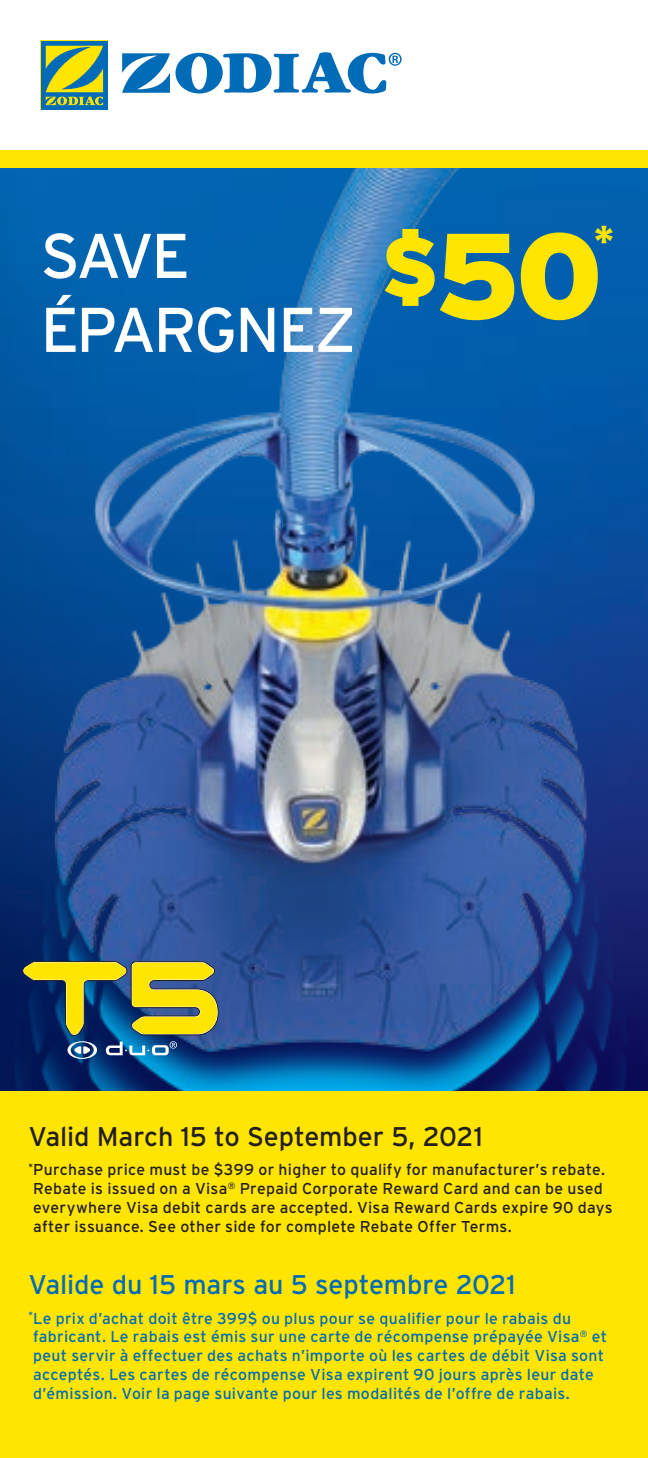
<style>
.page{position:relative;width:648px;height:1458px;background:#fff}
.page>*{position:absolute;margin:0;border:0;box-sizing:border-box;transform-origin:0 0}
.t1{font:900 121.5px "Interstate";color:#ffe501}
.t2{font:63px "Interstate";letter-spacing:-.045em;color:#fff}
.t3{font:900 36px "Interstate";color:#ffe501}
.t4{font:27px "Interstate";letter-spacing:-.005em;color:#006bb6}
.t5{font:27px "Interstate";letter-spacing:-.005em;color:#231f20}
.t6{font:15.75px/18.9px "Interstate";letter-spacing:.02em;color:#006bb6}
.t7{font:15.75px/18.9px "Interstate";letter-spacing:.02em;color:#231f20}
</style>
<div class="page">
<img style="left:0;top:168px;width:648px;height:923px">
<div style="left:0;top:1091px;width:648px;height:367px;background:#ffe501"></div>
<div style="left:0;top:151px;width:648px;height:17px;background:#ffe501"></div>
<svg style="left:23px;top:961px;width:195px;height:98px;background:#6e7f51"></svg>
<svg style="left:122px;top:53px;width:48px;height:40px"></svg>
<svg style="left:176px;top:52px;width:226px;height:42px"></svg>
<svg style="left:40px;top:40px;width:68px;height:70px"></svg>
<svg style="left:41px;top:41px;width:66px;height:68px"></svg>
<svg style="left:46px;top:46px;width:57px;height:59px;background:#97b34a"></svg>
<h2 class="t2" style="left:40px;top:220px;width:151px">SAVE</h2>
<h2 class="t2" style="left:40px;top:294px;width:318px">ÉPARGNEZ</h2>
<h3 class="t3" style="left:594px;top:218px;width:21px">*</h3>
<h1 class="t1" style="left:382px;top:207px;width:222px"><sup>$</sup>50</h1>
<h3 class="t5" style="left:28px;top:1121px;width:456px">Valid March 15 to September 5, 2021</h3>
<p class="t7" style="left:33px;top:1160px;width:581px;text-indent:-5px"><sup>*</sup>Purchase price must be $399 or higher to qualify for manufacturer’s rebate.<br>Rebate is issued on a Visa<sup>®</sup> Prepaid Corporate Reward Card and can be used everywhere Visa debit cards are accepted. Visa Reward Cards expire 90 days after issuance. See other side for complete Rebate Offer Terms.</p>
<h3 class="t4" style="left:28px;top:1270px;width:489px">Valide du 15 mars au 5 septembre 2021</h3>
<p class="t6" style="left:33px;top:1308px;width:575px;text-indent:-5px"><sup>*</sup>Le prix d’achat doit être 399$ ou plus pour se qualifier pour le rabais du fabricant. Le rabais est émis sur une carte de récompense prépayée Visa<sup>®</sup> et peut servir à effectuer des achats n’importe où les cartes de débit Visa sont acceptés. Les cartes de récompense Visa expirent 90 jours après leur date d’émission. Voir la page suivante pour les modalités de l’offre de rabais.</p>
</div>
